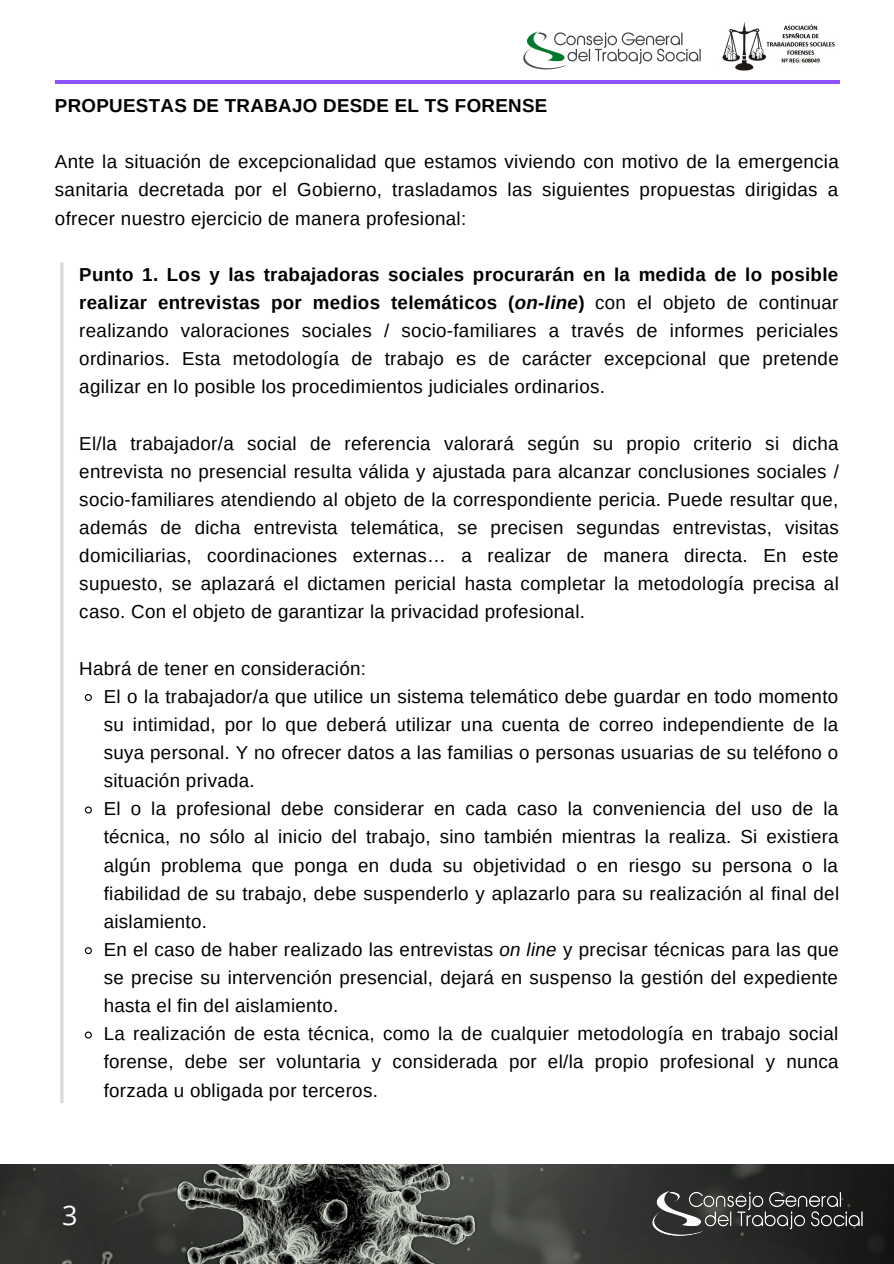
<style>
.page{position:relative;width:894px;height:1264px;background:#fff}
.page>*{position:absolute;margin:0;border:0;box-sizing:border-box;transform-origin:0 0}
.t1{font:27px "Open Sans";color:#fff}
.t2{font:18.75px/28px "Arimo";letter-spacing:.015em;color:#000;text-align:justify}
.t3{font:700 18.75px "Arimo";letter-spacing:.015em;color:#000}
.s1{font-weight:700}
.s2{font-weight:700;font-style:italic}
.s3{font-style:italic}
</style>
<div class="page">
<hr style="left:55px;top:80px;width:784px;height:4px;background:#8c52ff">
<svg style="left:84px;top:694px;width:8px;height:7px"></svg>
<svg style="left:84px;top:806px;width:8px;height:8px"></svg>
<svg style="left:84px;top:947px;width:8px;height:8px"></svg>
<svg style="left:84px;top:1031px;width:8px;height:8px"></svg>
<img style="left:0;top:1164px;width:582px;height:99px">
<img style="left:582px;top:1164px;width:311px;height:99px">
<img style="left:523px;top:31px;width:178px;height:39px">
<img style="left:722px;top:21px;width:113px;height:49px">
<svg style="left:60px;top:262px;width:3px;height:841px;background:#dcdcdc"></svg>
<p class="t3" style="left:55px;top:95px;width:494px">PROPUESTAS DE TRABAJO DESDE EL TS FORENSE</p>
<p class="t2" style="left:55px;top:148px;width:785px">Ante la situación de excepcionalidad que estamos viviendo con motivo de la emergencia sanitaria decretada por el Gobierno, trasladamos las siguientes propuestas dirigidas a ofrecer nuestro ejercicio de manera profesional:</p>
<p class="t2" style="left:79px;top:260px;width:760px"><span class="s1">Punto 1. Los y las trabajadoras sociales procurarán en la medida de lo posible realizar entrevistas por medios telemáticos (</span><span class="s2">on-line</span><span class="s1">)</span> con el objeto de continuar realizando valoraciones sociales / socio-familiares a través de informes periciales ordinarios. Esta metodología de trabajo es de carácter excepcional que pretende agilizar en lo posible los procedimientos judiciales ordinarios.</p>
<p class="t2" style="left:79px;top:429px;width:761px">El/la trabajador/a social de referencia valorará según su propio criterio si dicha entrevista no presencial resulta válida y ajustada para alcanzar conclusiones sociales / socio-familiares atendiendo al objeto de la correspondiente pericia. Puede resultar que, además de dicha entrevista telemática, se precisen segundas entrevistas, visitas domiciliarias, coordinaciones externas… a realizar de manera directa. En este supuesto, se aplazará el dictamen pericial hasta completar la metodología precisa al caso. Con el objeto de garantizar la privacidad profesional.</p>
<p class="t2" style="left:79px;top:654px;width:288px">Habrá de tener en consideración:</p>
<p class="t2" style="left:104px;top:682px;width:736px;text-align:left">El o la trabajador/a que utilice un sistema telemático debe guardar en todo momento su intimidad, por lo que deberá utilizar una cuenta de correo independiente de la suya personal. Y no ofrecer datos a las familias o personas usuarias de su teléfono o situación privada.<br>El o la profesional debe considerar en cada caso la conveniencia del uso de la técnica, no sólo al inicio del trabajo, sino también mientras la realiza. Si existiera algún problema que ponga en duda su objetividad o en riesgo su persona o la fiabilidad de su trabajo, debe suspenderlo y aplazarlo para su realización al final del aislamiento.<br>En el caso de haber realizado las entrevistas <span class="s3">on line</span> y precisar técnicas para las que se precise su intervención presencial, dejará en suspenso la gestión del expediente hasta el fin del aislamiento.<br>La realización de esta técnica, como la de cualquier metodología en trabajo social forense, debe ser voluntaria y considerada por el/la propio profesional y nunca forzada u obligada por terceros.</p>
<h1 class="t1" style="left:62px;top:1196px;width:17px">3</h1>
</div>
